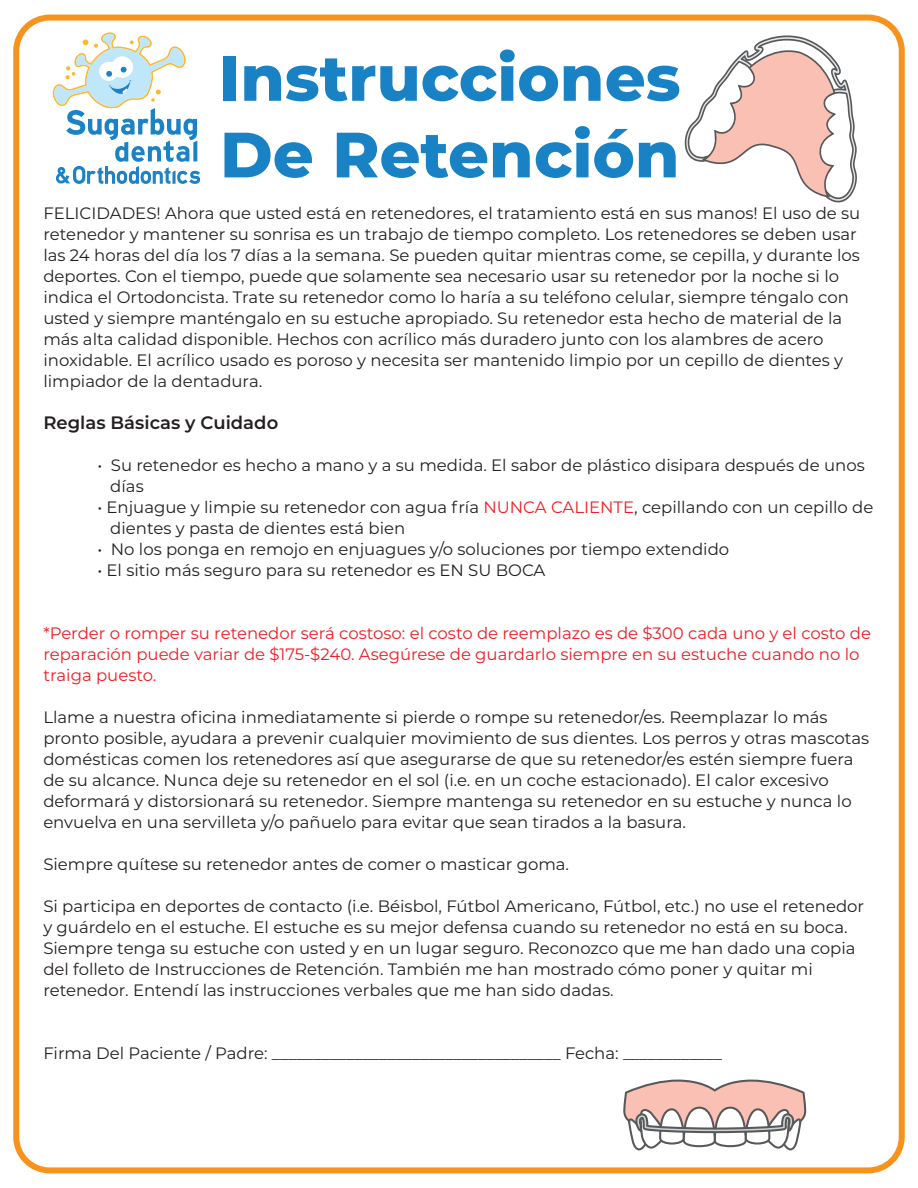
<style>
.page{position:relative;width:918px;height:1188px;background:#fff}
.page>*{position:absolute;margin:0;border:0;box-sizing:border-box;transform-origin:0 0}
.t1{font:800 63.9px/76.7px "Montserrat";color:#1982c5}
.t2{font:600 18px "Montserrat";color:#231f20}
.t3{font:16.5px/21px "Montserrat";color:#231f20}
.t4{font:16.5px/21px "Montserrat";color:#ee1d23}
.s1{color:#ee1d23}
</style>
<div class="page">
<div style="left:13px;top:15px;width:892px;height:1158px;border:6px solid #f7931d;border-radius:34px"></div>
<svg style="left:684px;top:35px;width:173px;height:168px"></svg>
<svg style="left:623px;top:1079px;width:183px;height:72px"></svg>
<svg style="left:53px;top:32px;width:147px;height:152px"></svg>
<h1 class="t1" style="left:219px;top:36px;width:463px">Instrucciones<br>De Retención</h1>
<p class="t3" style="left:43px;top:202px;width:818px">FELICIDADES! Ahora que usted está en retenedores, el tratamiento está en sus manos! El uso de su retenedor y mantener su sonrisa es un trabajo de tiempo completo. Los retenedores se deben usar las 24 horas del día los 7 días a la semana. Se pueden quitar mientras come, se cepilla, y durante los deportes. Con el tiempo, puede que solamente sea necesario usar su retenedor por la noche si lo indica el Ortodoncista. Trate su retenedor como lo haría a su teléfono celular, siempre téngalo con usted y siempre manténgalo en su estuche apropiado. Su retenedor esta hecho de material de la más alta calidad disponible. Hechos con acrílico más duradero junto con los alambres de acero inoxidable. El acrílico usado es poroso y necesita ser mantenido limpio por un cepillo de dientes y limpiador de la dentadura.</p>
<p class="t2" style="left:43px;top:410px;width:236px">Reglas Básicas y Cuidado</p>
<p class="t3" style="left:110px;top:454px;width:756px;text-indent:-13px">• Su retenedor es hecho a mano y a su medida. El sabor de plástico disipara después de unos días</p>
<p class="t3" style="left:110px;top:496px;width:765px;text-indent:-13px">• Enjuague y limpie su retenedor con agua fría <span class="s1">NUNCA CALIENTE</span>, cepillando con un cepillo de dientes y pasta de dientes está bien</p>
<p class="t3" style="left:97px;top:538px;width:633px">• No los ponga en remojo en enjuagues y/o soluciones por tiempo extendido</p>
<p class="t3" style="left:97px;top:559px;width:450px">• El sitio más seguro para su retenedor es EN SU BOCA</p>
<p class="t4" style="left:43px;top:622px;width:829px">*Perder o romper su retenedor será costoso: el costo de reemplazo es de $300 cada uno y el costo de reparación puede variar de $175-$240. Asegúrese de guardarlo siempre en su estuche cuando no lo traiga puesto.</p>
<p class="t3" style="left:43px;top:706px;width:828px">Llame a nuestra oficina inmediatamente si pierde o rompe su retenedor/es. Reemplazar lo más pronto posible, ayudara a prevenir cualquier movimiento de sus dientes. Los perros y otras mascotas domésticas comen los retenedores así que asegurarse de que su retenedor/es estén siempre fuera de su alcance. Nunca deje su retenedor en el sol (i.e. en un coche estacionado). El calor excesivo deformará y distorsionará su retenedor. Siempre mantenga su retenedor en su estuche y nunca lo envuelva en una servilleta y/o pañuelo para evitar que sean tirados a la basura.</p>
<p class="t3" style="left:43px;top:853px;width:527px">Siempre quítese su retenedor antes de comer o masticar goma.</p>
<p class="t3" style="left:43px;top:895px;width:822px">Si participa en deportes de contacto (i.e. Béisbol, Fútbol Americano, Fútbol, etc.) no use el retenedor y guárdelo en el estuche. El estuche es su mejor defensa cuando su retenedor no está en su boca.<br>Siempre tenga su estuche con usted y en un lugar seguro. Reconozco que me han dado una copia del folleto de Instrucciones de Retención. También me han mostrado cómo poner y quitar mi retenedor. Entendí las instrucciones verbales que me han sido dadas.</p>
<p class="t3" style="left:43px;top:1042px;width:680px">Firma Del Paciente / Padre: ___________________________________ Fecha: ____________</p>
</div>
